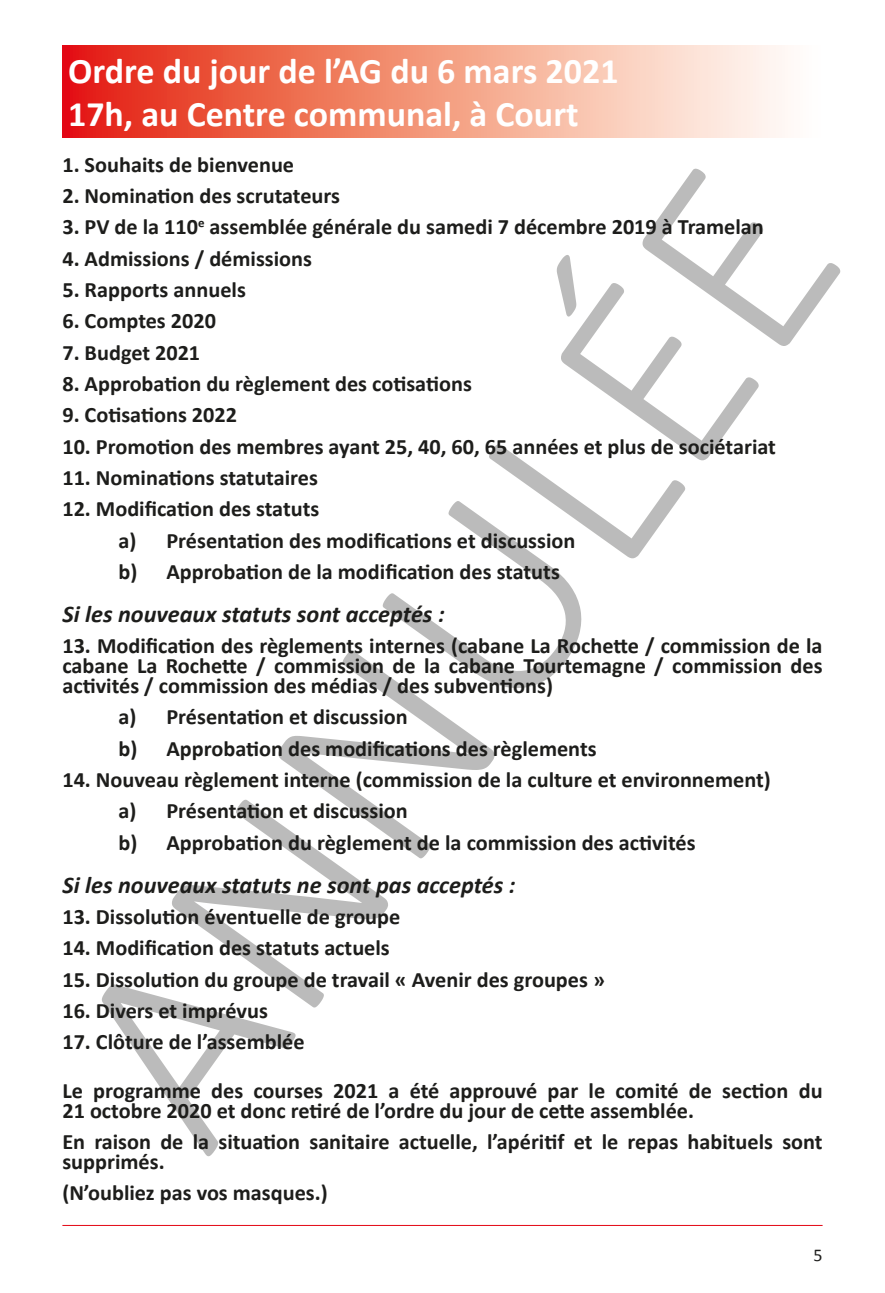
<style>
.page{position:relative;width:885px;height:1293px;background:#fff}
.page>*{position:absolute;margin:0;border:0;box-sizing:border-box;transform-origin:0 0}
.t1{font:300 284px "Calibri";color:#1d1d1b}
.t2{font:700 36px/43.2px "Calibri";color:#fff}
.t3{font:italic 700 24px "Calibri";color:#1d1d1b}
.t4{font:700 22px/31.4px "Calibri";color:#1d1d1b}
.t5{font:18px "Calibri";color:#1d1d1b}
</style>
<div class="page">
<hr style="left:62px;top:1225px;width:760px;height:1px;background:#e30614">
<svg style="left:62px;top:45px;width:723px;height:92px;background:#f2917c"></svg>
<h2 class="t2" style="left:68px;top:48px;width:552px">Ordre du jour de l’AG du 6 mars 2021<br>17h, au Centre communal, à Court</h2>
<p class="t4" style="left:62px;top:147px;width:233px">1. Souhaits de bienvenue</p>
<p class="t4" style="left:62px;top:179px;width:279px">2. Nomination des scrutateurs</p>
<p class="t4" style="left:62px;top:210px;width:703px">3. PV de la 110<sup>e</sup> assemblée générale du samedi 7 décembre 2019 à Tramelan</p>
<p class="t4" style="left:62px;top:241px;width:251px">4. Admissions / démissions</p>
<p class="t4" style="left:62px;top:273px;width:185px">5. Rapports annuels</p>
<p class="t4" style="left:62px;top:304px;width:155px">6. Comptes 2020</p>
<p class="t4" style="left:62px;top:335px;width:139px">7. Budget 2021</p>
<p class="t4" style="left:62px;top:367px;width:411px">8. Approbation du règlement des cotisations</p>
<p class="t4" style="left:62px;top:398px;width:176px">9. Cotisations 2022</p>
<p class="t4" style="left:62px;top:429px;width:715px">10. Promotion des membres ayant 25, 40, 60, 65 années et plus de sociétariat</p>
<p class="t4" style="left:62px;top:461px;width:257px">11. Nominations statutaires</p>
<p class="t4" style="left:118px;top:492px;width:458px;text-indent:-56px">12. Modification des statuts<br>a) Présentation des modifications et discussion b) Approbation de la modification des statuts</p>
<p class="t3" style="left:62px;top:599px;width:384px">Si les nouveaux statuts sont acceptés :</p>
<p class="t4" style="left:62px;top:635px;width:761px;line-height:20px;text-align:justify">13. Modification des règlements internes (cabane La Rochette / commission de la cabane La Rochette / commission de la cabane Tourtemagne / commission des activités / commission des médias / des subventions)</p>
<p class="t4" style="left:118px;top:700px;width:479px">a) Présentation et discussion<br>b) Approbation des modifications des règlements</p>
<p class="t4" style="left:118px;top:763px;width:653px;text-indent:-56px">14. Nouveau règlement interne (commission de la culture et environnement) a) Présentation et discussion<br>b) Approbation du règlement de la commission des activités</p>
<p class="t3" style="left:62px;top:869px;width:454px">Si les nouveaux statuts ne sont pas acceptés :</p>
<p class="t4" style="left:62px;top:900px;width:339px">13. Dissolution éventuelle de groupe</p>
<p class="t4" style="left:62px;top:931px;width:329px">14. Modification des statuts actuels</p>
<p class="t4" style="left:62px;top:962px;width:544px">15. Dissolution du groupe de travail « Avenir des groupes »</p>
<p class="t4" style="left:62px;top:994px;width:207px">16. Divers et imprévus</p>
<p class="t4" style="left:62px;top:1016px;width:761px;line-height:48.4px">17. Clôture de l’assemblée<br>Le programme des courses 2021 a été approuvé par le comité de section du</p>
<p class="t4" style="left:62px;top:1093px;width:761px">21 octobre 2020 et donc retiré de l’ordre du jour de cette assemblée.<br>En raison de la situation sanitaire actuelle, l’apéritif et le repas habituels sont</p>
<p class="t4" style="left:62px;top:1145px;width:267px">supprimés.<br>(N’oubliez pas vos masques.)</p>
<h1 class="t1" style="left:-12px;top:1009px;width:1113px;rotate:-55deg">ANNULÉE</h1>
<p class="t5" style="left:813px;top:1243px;width:11px">5</p>
</div>
